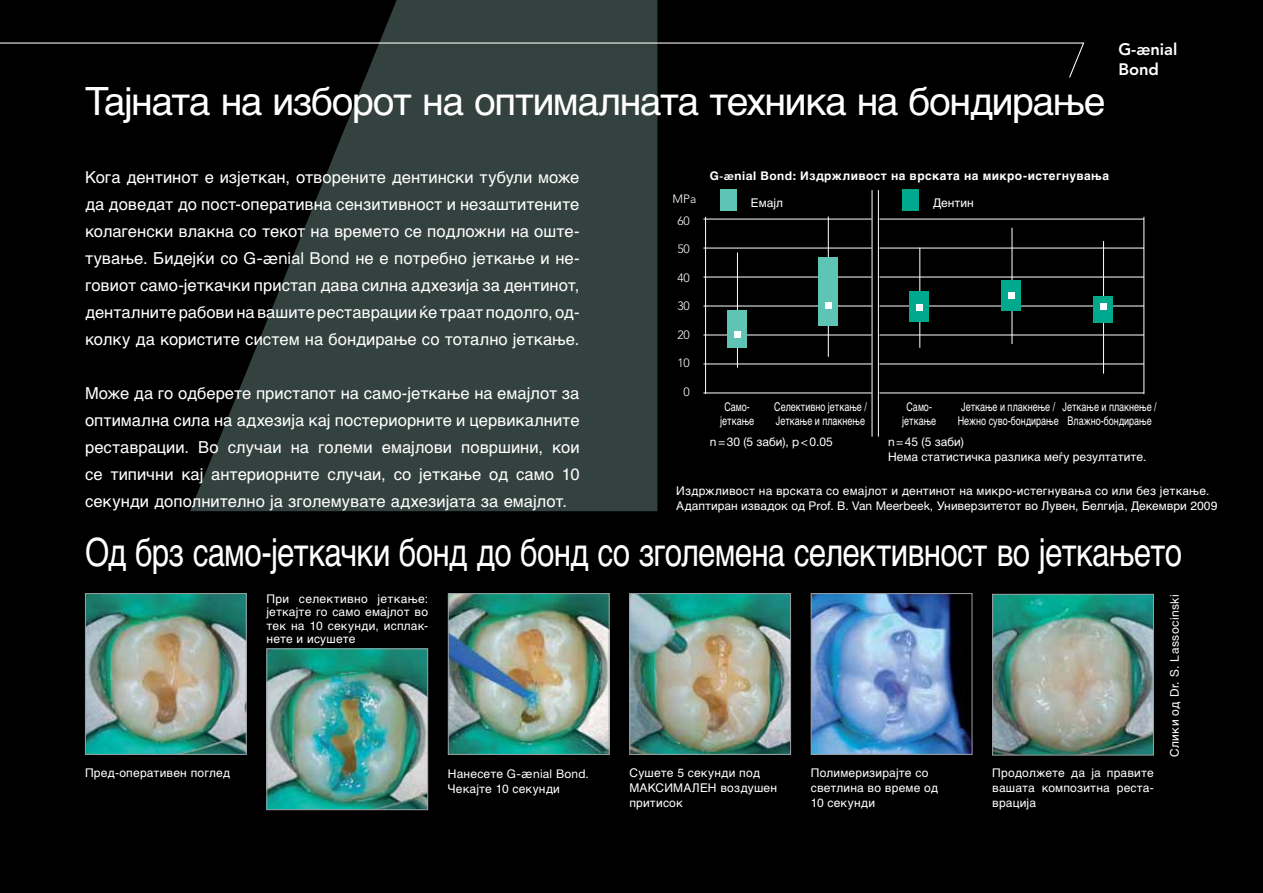
<style>
.page{position:relative;width:1263px;height:893px;background:#000}
.page>*{position:absolute;margin:0;border:0;box-sizing:border-box;transform-origin:0 0}
.t1{font:39px "Helvetica Cyrillic Upright";letter-spacing:-.03em;color:#fff;scale:.8 1}
.t2{font:39px "Helvetica Cyrillic Upright";letter-spacing:-.03em;color:#fff}
.t3{font:16.5px/27px "Helvetica Cyrillic Upright";color:#fff;text-align:justify}
.t4{font:800 16.5px/19.8px "Avenir";color:#fff}
.t5{font:12px/15px "Helvetica Cyrillic Upright";letter-spacing:.005em;color:#fff}
.t6{font:12px/14.4px "Helvetica Cyrillic Upright";letter-spacing:.005em;color:#fff;text-align:center;scale:.75 1}
.t7{font:12px "Helvetica Neue X";letter-spacing:.03em;color:#fff}
.t8{font:700 12px "Helvetica Cyr";letter-spacing:.035em;color:#fff}
.t9{font:300 12px/22px "Avenir";color:#fff;text-align:center}
.s1{font-family:"Helvetica Neue X"}
.s2{font-family:"Avenir";font-size:18px}
.s3{font-family:"Avenir";font-weight:800}
.s4{font-family:"Helvetica Cyrillic Upright"}
.s5{font-family:"Avenir";font-size:13.5px}
</style>
<div class="page">
<svg style="left:190px;top:0;width:467px;height:511px;fill:#34423f"></svg>
<img style="left:450px;top:595px;width:157px;height:158px">
<div style="left:448px;top:593px;width:161px;height:162px;border:1px solid #9d9fa2"></div>
<img style="left:87px;top:595px;width:158px;height:158px">
<div style="left:85px;top:593px;width:162px;height:162px;border:1px solid #9d9fa2"></div>
<img style="left:268px;top:650px;width:158px;height:158px">
<div style="left:266px;top:648px;width:162px;height:162px;border:1px solid #9d9fa2"></div>
<img style="left:631px;top:595px;width:158px;height:158px">
<div style="left:629px;top:593px;width:162px;height:162px;border:1px solid #9d9fa2"></div>
<img style="left:813px;top:595px;width:157px;height:158px">
<div style="left:811px;top:593px;width:161px;height:162px;border:1px solid #9d9fa2"></div>
<img style="left:994px;top:596px;width:158px;height:157px">
<div style="left:992px;top:594px;width:162px;height:161px;border:1px solid #9d9fa2"></div>
<hr style="left:872px;top:190px;width:1px;height:247px;background:#fff">
<hr style="left:878px;top:190px;width:1px;height:247px;background:#fff">
<hr style="left:1143px;top:217px;width:1px;height:177px;background:#fff">
<hr style="left:1103px;top:241px;width:1px;height:133px;background:#fff">
<hr style="left:1012px;top:228px;width:1px;height:116px;background:#fff">
<hr style="left:919px;top:248px;width:1px;height:100px;background:#fff">
<hr style="left:737px;top:252px;width:1px;height:116px;background:#fff">
<hr style="left:828px;top:216px;width:1px;height:141px;background:#fff">
<hr style="left:879px;top:219px;width:265px;height:1px;background:#fff">
<hr style="left:703px;top:219px;width:168px;height:1px;background:#fff">
<hr style="left:879px;top:248px;width:265px;height:1px;background:#fff">
<hr style="left:703px;top:248px;width:168px;height:1px;background:#fff">
<hr style="left:879px;top:277px;width:265px;height:1px;background:#fff">
<hr style="left:703px;top:277px;width:168px;height:1px;background:#fff">
<hr style="left:879px;top:306px;width:265px;height:1px;background:#fff">
<hr style="left:703px;top:306px;width:168px;height:1px;background:#fff">
<hr style="left:879px;top:335px;width:265px;height:1px;background:#fff">
<hr style="left:703px;top:335px;width:168px;height:1px;background:#fff">
<hr style="left:879px;top:364px;width:265px;height:1px;background:#fff">
<hr style="left:703px;top:364px;width:168px;height:1px;background:#fff">
<hr style="left:879px;top:393px;width:265px;height:1px;background:#fff">
<hr style="left:703px;top:393px;width:168px;height:1px;background:#fff">
<hr style="left:705px;top:217px;width:1px;height:177px;background:#fff">
<div style="left:727px;top:310px;width:19px;height:38px;background:#5ec4b4"></div>
<div style="left:720px;top:190px;width:16px;height:21px;background:#5ec4b4"></div>
<div style="left:902px;top:190px;width:16px;height:21px;background:#00a88e"></div>
<div style="left:818px;top:258px;width:19px;height:68px;background:#5ec4b4"></div>
<div style="left:1002px;top:280px;width:19px;height:30px;background:#00a88e"></div>
<div style="left:910px;top:291px;width:19px;height:31px;background:#00a88e"></div>
<div style="left:1093px;top:296px;width:19px;height:27px;background:#00a88e"></div>
<div style="left:734px;top:331px;width:6px;height:7px;background:#fff"></div>
<svg style="left:825px;top:302px;width:6px;height:6px"></svg>
<svg style="left:917px;top:304px;width:6px;height:6px"></svg>
<svg style="left:1008px;top:293px;width:6px;height:6px"></svg>
<svg style="left:1100px;top:303px;width:6px;height:6px"></svg>
<svg style="left:0;top:42px;width:1085px;height:37px"></svg>
<h1 class="t2" style="left:85px;top:80px;width:1022px">Tajnata na izborot na optimalnata tehnika na bondirawe</h1>
<p class="t4" style="left:1118px;top:40px;width:61px">G-≥nial<br>Bond</p>
<p class="t3" style="left:85px;top:164px;width:496px">Koga dentinot e izjetkan, otvorenite dentinski tubuli moæe da dovedat do post-operativna senzitivnost i nezaπtitenite kolagenski vlakna so tekot na vremeto se podloæni na oπte&shy;tuvawe. Bidejôi so <span class="s1">G-</span><span class="s2">≥</span><span class="s1">nial Bond</span> ne e potrebno jetkawe i ne&shy;goviot samo-jetkaüki pristap dava silna adhezija za dentinot, dentalnite rabovi na vaπite restavracii ôe traat podolgo, od&shy;kolku da koristite sistem na bondirawe so totalno jetkawe.</p>
<p class="t3" style="left:85px;top:380px;width:496px">Moæe da go odberete pristapot na samo-jetkawe na emajlot za optimalna sila na adhezija kaj posteriornite i cervikalnite restavracii. Vo sluüai na golemi emajlovi povrπini, koi se tipiüni kaj anteriornite sluüai, so jetkawe od samo 10 sekundi dopolnitelno ja zgolemuvate adhezijata za emajlot.</p>
<p class="t9" style="left:673px;top:188px;width:25px">MPa<br>60</p>
<p class="t9" style="left:677px;top:238px;width:14px">50</p>
<p class="t9" style="left:677px;top:267px;width:14px">40</p>
<p class="t9" style="left:677px;top:295px;width:14px">30</p>
<p class="t9" style="left:677px;top:324px;width:14px">20</p>
<p class="t9" style="left:677px;top:352px;width:14px">10</p>
<p class="t9" style="left:684px;top:381px;width:8px">0</p>
<p class="t8" style="left:710px;top:168px;width:401px"><span class="s1">G</span><span class="s3">-≥</span><span class="s1">nial Bond:</span> Izdrælivost na vrskata na mikro-istegnuvawa</p>
<p class="t5" style="left:751px;top:195px;width:34px">Emajl</p>
<p class="t5" style="left:933px;top:195px;width:42px">Dentin</p>
<p class="t6" style="left:720px;top:400px;width:47px">Samo&shy;jetkawe</p>
<p class="t7" style="left:710px;top:435px;width:125px">n=30 (5 <span class="s4">zabi</span>), p&lt;0.05</p>
<p class="t7" style="left:888px;top:435px;width:77px">n=45 (5 <span class="s4">zabi</span>)</p>
<p class="t5" style="left:888px;top:449px;width:260px">Nema statistiüka razlika meyu rezultatite.</p>
<p class="t6" style="left:774px;top:400px;width:125px;text-align:left">Selektivno jetkawe /<br>Jetkawe i plaknewe</p>
<p class="t6" style="left:958px;top:400px;width:136px;text-align:left">Jetkawe i plaknewe /<br>Neæno suvo-bondirawe</p>
<p class="t6" style="left:1062px;top:400px;width:127px">Jetkawe i plaknewe /<br>Vlaæno-bondirawe</p>
<p class="t6" style="left:902px;top:400px;width:47px">Samo&shy;jetkawe</p>
<p class="t5" style="left:676px;top:483px;width:543px">Izdrælivost na vrskata so emajlot i dentinot na mikro-istegnuvawa so ili bez jetkawe.<br>Adaptiran izvadok od <span class="s1">Prof. B. Van Meerbeek</span>, Univerzitetot vo Luven, Belgija, Dekemvri 2009</p>
<h1 class="t1" style="left:85px;top:531px;width:1373px">Od brz samo-jetkaüki bond do bond so zgolemena selektivnost vo jetkaweto</h1>
<p class="t7" style="left:1167px;top:757px;width:164px;rotate:-90deg"><span class="s4">Sliki od</span> Dr. S. Lassocinski</p>
<p class="t5" style="left:266px;top:592px;width:163px;line-height:13.5px;text-align:justify">Pri selektivno jetkawe: jetkajte go samo emajlot vo tek na 10 sekundi, isplak&shy;nete i isuπete</p>
<p class="t5" style="left:85px;top:765px;width:147px">Pred-operativen pogled</p>
<p class="t7" style="left:448px;top:766px;width:143px"><span class="s4">Nanesete</span> G-<span class="s5">≥</span>nial Bond<span class="s4">.</span></p>
<p class="t5" style="left:448px;top:781px;width:113px">Üekajte 10 sekundi</p>
<p class="t5" style="left:629px;top:765px;width:149px">Suπete 5 sekundi pod<br>MAKSIMALEN vozduπen pritisok</p>
<p class="t5" style="left:811px;top:765px;width:129px">Polimerizirajte so svetlina vo vreme od<br>10 sekundi</p>
<p class="t5" style="left:992px;top:765px;width:163px;text-align:justify">Prodolæete da ja pravite vaπata kompozitna resta&shy;vracija</p>
</div>
